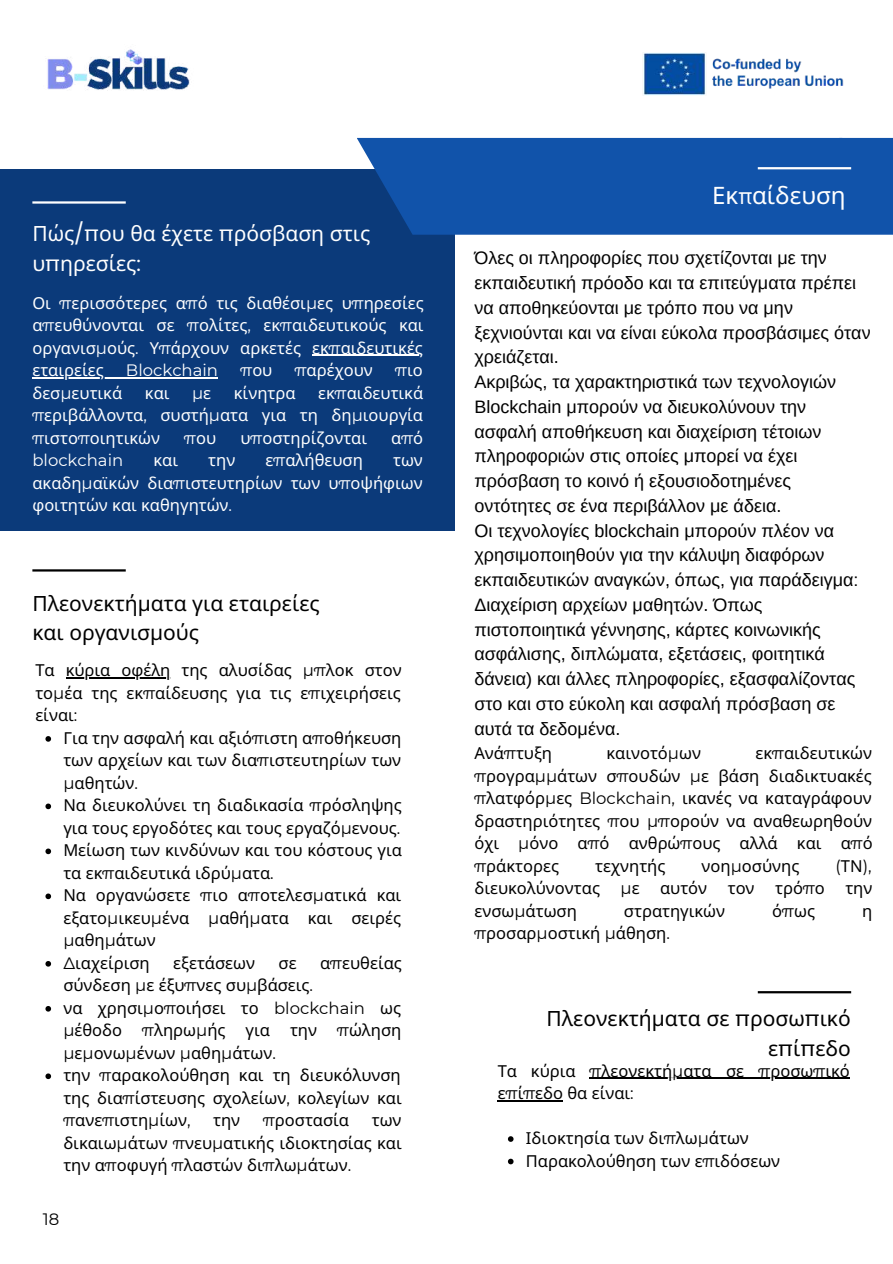
<style>
.page{position:relative;width:893px;height:1264px;background:#fff}
.page>*{position:absolute;margin:0;border:0;box-sizing:border-box;transform-origin:0 0}
.t1{font:24px "Noto Sans";color:#fff}
.t2{font:21px/29.2px "Noto Sans";color:#000}
.t3{font:21px/29.2px "Noto Sans";color:#fff}
.t4{font:18px/24.8px "Arimo";color:#000}
.t5{font:16.5px/22.5px "Noto Sans";color:#000}
.t6{font:16.5px/22.5px "Noto Sans";color:#fff;text-align:justify}
.t7{font:16.5px "Montserrat";color:#fff}
.t8{font:16.5px "Montserrat";color:#000}
.s1{font-family:"Poppins"}
.s2{font-family:"Montserrat"}
.s3{font-family:"Noto Sans"}
.s4{font-family:"Questrial"}
</style>
<div class="page">
<div style="left:0;top:169px;width:454px;height:362px;background:#0b3a7a"></div>
<div style="left:357px;top:138px;width:535px;height:97px;background:#1153aa"></div>
<hr style="left:757px;top:167px;width:94px;height:2px;background:#fff">
<hr style="left:32px;top:201px;width:94px;height:3px;background:#fff">
<img style="left:47px;top:49px;width:143px;height:42px">
<img style="left:643px;top:52px;width:201px;height:44px">
<hr style="left:312px;top:355px;width:111px;height:1px;background:#fff">
<hr style="left:32px;top:377px;width:186px;height:1px;background:#fff">
<hr style="left:32px;top:569px;width:94px;height:2px;background:#000">
<svg style="left:45px;top:736px;width:6px;height:5px"></svg>
<svg style="left:45px;top:803px;width:6px;height:6px"></svg>
<svg style="left:45px;top:848px;width:6px;height:6px"></svg>
<svg style="left:45px;top:893px;width:6px;height:6px"></svg>
<svg style="left:45px;top:961px;width:6px;height:5px"></svg>
<svg style="left:45px;top:1006px;width:6px;height:5px"></svg>
<svg style="left:45px;top:1073px;width:6px;height:6px"></svg>
<hr style="left:66px;top:677px;width:104px;height:1px;background:#000">
<svg style="left:508px;top:1136px;width:5px;height:5px"></svg>
<svg style="left:508px;top:1158px;width:5px;height:6px"></svg>
<hr style="left:589px;top:1077px;width:260px;height:1px;background:#000">
<hr style="left:498px;top:1100px;width:65px;height:1px;background:#000">
<hr style="left:757px;top:991px;width:94px;height:2px;background:#000">
<p class="t3" style="left:32px;top:219px;width:339px">Πώς<span class="s1">/π</span>ου θα έχετε <span class="s1">π</span>ρόσβαση στις υ<span class="s1">π</span>ηρεσίες<span class="s1">:</span></p>
<p class="t6" style="left:32px;top:291px;width:393px">Οι <span class="s2">π</span>ερισσότερες α<span class="s2">π</span>ό τις διαθέσι<span class="s2">μ</span>ες υ<span class="s2">π</span>ηρεσίες α<span class="s2">π</span>ευθύνονται σε <span class="s2">π</span>ολίτες<span class="s2">,</span> εκ<span class="s2">π</span>αιδευτικούς και οργανισ<span class="s2">μ</span>ούς<span class="s2">.</span> Υ<span class="s2">π</span>άρχουν αρκετές εκ<span class="s2">π</span>αιδευτικές εταιρείες</p>
<p class="t7" style="left:126px;top:360px;width:94px">Blockchain</p>
<p class="t6" style="left:240px;top:358px;width:33px"><span class="s2">π</span>ου</p>
<p class="t6" style="left:295px;top:358px;width:80px"><span class="s2">π</span>αρέχουν</p>
<p class="t6" style="left:395px;top:358px;width:29px"><span class="s2">π</span>ιο</p>
<p class="t6" style="left:32px;top:381px;width:392px;text-indent:286px">εκ<span class="s2">π</span>αιδευτικά <span class="s2">π</span>εριβάλλοντα<span class="s2">,</span> συστή<span class="s2">μ</span>ατα για τη δη<span class="s2">μ</span>ιουργία <span class="s2">π</span>ιστο<span class="s2">π</span>οιητικών</p>
<p class="t6" style="left:32px;top:381px;width:91px">δεσ<span class="s2">μ</span>ευτικά</p>
<p class="t6" style="left:145px;top:381px;width:26px">και</p>
<p class="t7" style="left:192px;top:382px;width:21px">μ<span class="s3">ε</span></p>
<p class="t6" style="left:234px;top:381px;width:63px">κίνητρα</p>
<p class="t6" style="left:184px;top:426px;width:33px"><span class="s2">π</span>ου</p>
<p class="t6" style="left:240px;top:426px;width:128px">υ<span class="s2">π</span>οστηρίζονται</p>
<p class="t6" style="left:391px;top:426px;width:33px">α<span class="s2">π</span>ό</p>
<p class="t7" style="left:32px;top:450px;width:92px">blockchain</p>
<p class="t6" style="left:153px;top:448px;width:26px">και</p>
<p class="t6" style="left:208px;top:448px;width:29px">την</p>
<p class="t6" style="left:265px;top:448px;width:99px">ε<span class="s2">π</span>αλήθευση</p>
<p class="t6" style="left:32px;top:448px;width:392px;text-indent:361px">των ακαδη<span class="s2">μ</span>αϊκών δια<span class="s2">π</span>ιστευτηρίων των υ<span class="s2">π</span>οψήφιων φοιτητών και καθηγητών<span class="s2">.</span></p>
<p class="t2" style="left:32px;top:587px;width:289px">Πλεονεκτήματα για εταιρείες και οργανισμούς</p>
<p class="t5" style="left:35px;top:658px;width:368px;text-align:justify">Τα κύρια οφέλη της αλυσίδας <span class="s2">μπ</span>λοκ στον το<span class="s2">μ</span>έα της εκ<span class="s2">π</span>αίδευσης για τις ε<span class="s2">π</span>ιχειρήσεις είναι<span class="s2">:</span></p>
<p class="t5" style="left:63px;top:726px;width:340px">Για την ασφαλή και αξιό<span class="s2">π</span>ιστη α<span class="s2">π</span>οθήκευση των αρχείων και των δια<span class="s2">π</span>ιστευτηρίων των <span class="s2">μ</span>αθητών<span class="s2">.<br></span>Να διευκολύνει τη διαδικασία <span class="s2">π</span>ρόσληψης για τους εργοδότες και τους εργαζό<span class="s2">μ</span>ενους<span class="s2">.<br></span>Μείωση των κινδύνων και του κόστους για τα εκ<span class="s2">π</span>αιδευτικά ιδρύ<span class="s2">μ</span>ατα<span class="s2">.<br></span>Να οργανώσετε <span class="s2">π</span>ιο α<span class="s2">π</span>οτελεσ<span class="s2">μ</span>ατικά και εξατο<span class="s2">μ</span>ικευ<span class="s2">μ</span>ένα <span class="s2">μ</span>αθή<span class="s2">μ</span>ατα και σειρές <span class="s2">μ</span>αθη<span class="s2">μ</span>άτων<br><span class="s2">Δ</span>ιαχείριση</p>
<p class="t5" style="left:173px;top:951px;width:83px">εξετάσεων</p>
<p class="t5" style="left:278px;top:951px;width:20px">σε</p>
<p class="t5" style="left:320px;top:951px;width:83px">α<span class="s2">π</span>ευθείας</p>
<p class="t5" style="left:63px;top:973px;width:340px">σύνδεση <span class="s2">μ</span>ε έξυ<span class="s2">π</span>νες συ<span class="s2">μ</span>βάσεις<span class="s2">.<br></span>να χρησι<span class="s2">μ</span>ο<span class="s2">π</span>οιήσει το <span class="s2">blockchain</span> ως <span class="s2">μ</span>έθοδο <span class="s2">π</span>ληρω<span class="s2">μ</span>ής για την <span class="s2">π</span>ώληση <span class="s2">μ</span>ε<span class="s2">μ</span>ονω<span class="s2">μ</span>ένων <span class="s2">μ</span>αθη<span class="s2">μ</span>άτων<span class="s2">.<br></span>την <span class="s2">π</span>αρακολούθηση και τη διευκόλυνση της δια<span class="s2">π</span>ίστευσης σχολείων<span class="s2">,</span> κολεγίων και <span class="s2">π</span>ανε<span class="s2">π</span>ιστη<span class="s2">μ</span>ίων<span class="s2">,</span></p>
<p class="t5" style="left:213px;top:1108px;width:29px">την</p>
<p class="t5" style="left:263px;top:1108px;width:88px"><span class="s2">π</span>ροστασία</p>
<p class="t5" style="left:63px;top:1108px;width:340px;text-align:justify;text-indent:308px">των δικαιω<span class="s2">μ</span>άτων <span class="s2">π</span>νευ<span class="s2">μ</span>ατικής ιδιοκτησίας και την α<span class="s2">π</span>οφυγή <span class="s2">π</span>λαστών δι<span class="s2">π</span>λω<span class="s2">μ</span>άτων<span class="s2">.</span></p>
<p class="t8" style="left:43px;top:1208px;width:18px">18</p>
<h1 class="t1" style="left:712px;top:178px;width:135px">Εκ<span class="s4">π</span>αίδευση</h1>
<p class="t4" style="left:474px;top:246px;width:398px">Όλες οι πληροφορίες που σχετίζονται με την εκπαιδευτική πρόοδο και τα επιτεύγματα πρέπει να αποθηκεύονται με τρόπο που να μην ξεχνιούνται και να είναι εύκολα προσβάσιμες όταν χρειάζεται.<br>Ακριβώς, τα χαρακτηριστικά των τεχνολογιών Blockchain μπορούν να διευκολύνουν την ασφαλή αποθήκευση και διαχείριση τέτοιων πληροφοριών στις οποίες μπορεί να έχει πρόσβαση το κοινό ή εξουσιοδοτημένες οντότητες σε ένα περιβάλλον με άδεια.<br>Οι τεχνολογίες blockchain μπορούν πλέον να χρησιμοποιηθούν για την κάλυψη διαφόρων εκπαιδευτικών αναγκών, όπως, για παράδειγμα:<br>Διαχείριση αρχείων μαθητών. Όπως πιστοποιητικά γέννησης, κάρτες κοινωνικής ασφάλισης, διπλώματα, εξετάσεις, φοιτητικά δάνεια) και άλλες πληροφορίες, εξασφαλίζοντας στο και στο εύκολη και ασφαλή πρόσβαση σε αυτά τα δεδομένα.</p>
<p class="t5" style="left:474px;top:741px;width:79px">Ανά<span class="s2">π</span>τυξη</p>
<p class="t5" style="left:606px;top:741px;width:96px">καινοτό<span class="s2">μ</span>ων</p>
<p class="t5" style="left:474px;top:741px;width:400px;text-align:justify;text-indent:281px">εκ<span class="s2">π</span>αιδευτικών <span class="s2">π</span>ρογρα<span class="s2">μμ</span>άτων σ<span class="s2">π</span>ουδών <span class="s2">μ</span>ε βάση διαδικτυακές <span class="s2">π</span>λατφόρ<span class="s2">μ</span>ες <span class="s2">Blockchain,</span> ικανές να καταγράφουν δραστηριότητες <span class="s2">π</span>ου <span class="s2">μπ</span>ορούν να αναθεωρηθούν όχι <span class="s2">μ</span>όνο α<span class="s2">π</span>ό ανθρώ<span class="s2">π</span>ους αλλά και α<span class="s2">π</span>ό <span class="s2">π</span>ράκτορες</p>
<p class="t5" style="left:595px;top:854px;width:72px">τεχνητής</p>
<p class="t5" style="left:701px;top:854px;width:99px">νοη<span class="s2">μ</span>οσύνης</p>
<p class="t8" style="left:835px;top:855px;width:38px">(<span class="s3">ΤΝ</span>),</p>
<p class="t5" style="left:474px;top:876px;width:399px">διευκολύνοντας <span class="s2">μ</span>ε αυτόν τον τρό<span class="s2">π</span>ο την ενσω<span class="s2">μ</span>άτωση</p>
<p class="t5" style="left:624px;top:899px;width:103px">στρατηγικών</p>
<p class="t5" style="left:772px;top:899px;width:44px">ό<span class="s2">π</span>ως</p>
<p class="t5" style="left:862px;top:899px;width:12px">η</p>
<p class="t5" style="left:474px;top:921px;width:197px"><span class="s2">π</span>ροσαρ<span class="s2">μ</span>οστική <span class="s2">μ</span>άθηση<span class="s2">.</span></p>
<p class="t2" style="left:546px;top:1003px;width:306px;text-align:right">Πλεονεκτήματα σε <span class="s1">π</span>ροσω<span class="s1">π</span>ικό ε<span class="s1">π</span>ί<span class="s1">π</span>εδο</p>
<p class="t5" style="left:498px;top:1058px;width:353px">Τα κύρια <span class="s2">π</span>λεονεκτή<span class="s2">μ</span>ατα σε <span class="s2">π</span>ροσω<span class="s2">π</span>ικό ε<span class="s2">π</span>ί<span class="s2">π</span>εδο θα είναι<span class="s2">:</span></p>
<p class="t5" style="left:526px;top:1126px;width:256px">Ιδιοκτησία των δι<span class="s2">π</span>λω<span class="s2">μ</span>άτων<br>Παρακολούθηση των ε<span class="s2">π</span>ιδόσεων</p>
</div>
